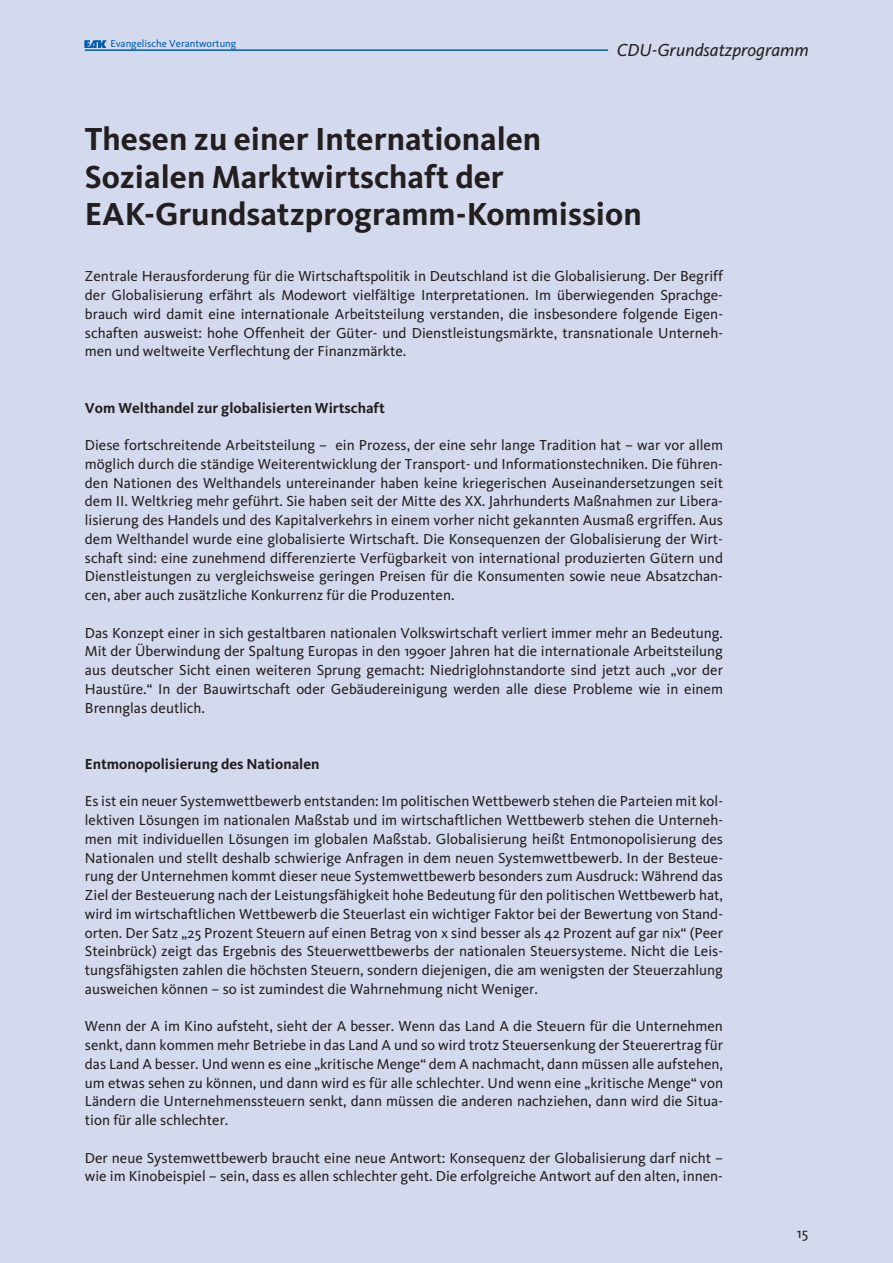
<style>
.page{position:relative;width:893px;height:1263px;background:#fff}
.page>*{position:absolute;margin:0;border:0;box-sizing:border-box;transform-origin:0 0}
.t1{font:700 33px/37.5px "CDU Kievit";color:#231f20}
.t2{font:italic 18px "CDU Kievit";color:#231f20}
.t3{font:15px/18.8px "CDU Kievit";color:#231f20;text-align:justify}
.t4{font:700 15px "CDU Kievit";color:#231f20}
.t5{font:10.5px "CDU Kievit";color:#015aaa}
</style>
<div class="page">
<div style="left:0;top:0;width:892px;height:1263px;background:#d4daed"></div>
<hr style="left:85px;top:49px;width:523px;height:2px;background:#015aaa">
<img style="left:85px;top:40px;width:21px;height:7px">
<p class="t5" style="left:110px;top:40px;width:127px">Evangelische Verantwortung</p>
<p class="t2" style="left:616px;top:43px;width:193px">CDU-Grundsatzprogramm</p>
<h1 class="t1" style="left:85px;top:123px;width:558px">Thesen zu einer Internationalen<br>Sozialen Marktwirtschaft der<br>EAK-Grundsatzprogramm-Kommission</h1>
<p class="t3" style="left:85px;top:268px;width:639px">Zentrale Herausforderung für die Wirtschaftspolitik in Deutschland ist die Globalisierung. Der Begriff der Globalisierung erfährt als Modewort vielfältige Interpretationen. Im überwiegenden Sprachge&shy;brauch wird damit eine internationale Arbeitsteilung verstanden, die insbesondere folgende Eigen&shy;schaften ausweist: hohe Offenheit der Güter- und Dienstleistungsmärkte, transnationale Unterneh&shy;men und weltweite Verflechtung der Finanzmärkte.</p>
<p class="t4" style="left:85px;top:402px;width:301px">Vom Welthandel zur globalisierten Wirtschaft</p>
<p class="t3" style="left:85px;top:437px;width:639px">Diese fortschreitende Arbeitsteilung – ein Prozess, der eine sehr lange Tradition hat – war vor allem möglich durch die ständige Weiterentwicklung der Transport- und Informationstechniken. Die führen&shy;den Nationen des Welthandels untereinander haben keine kriegerischen Auseinandersetzungen seit dem II. Weltkrieg mehr geführt. Sie haben seit der Mitte des XX. Jahrhunderts Maßnahmen zur Libera&shy;lisierung des Handels und des Kapitalverkehrs in einem vorher nicht gekannten Ausmaß ergriffen. Aus dem Welthandel wurde eine globalisierte Wirtschaft. Die Konsequenzen der Globalisierung der Wirt&shy;schaft sind: eine zunehmend differenzierte Verfügbarkeit von international produzierten Gütern und Dienstleistungen zu vergleichsweise geringen Preisen für die Konsumenten sowie neue Absatzchan&shy;cen, aber auch zusätzliche Konkurrenz für die Produzenten.</p>
<p class="t3" style="left:85px;top:625px;width:639px">Das Konzept einer in sich gestaltbaren nationalen Volkswirtschaft verliert immer mehr an Bedeutung.<br>Mit der Überwindung der Spaltung Europas in den 1990er Jahren hat die internationale Arbeitsteilung aus deutscher Sicht einen weiteren Sprung gemacht: Niedriglohnstandorte sind jetzt auch „vor der Haustüre.“ In der Bauwirtschaft oder Gebäudereinigung werden alle diese Probleme wie in einem Brennglas deutlich.</p>
<p class="t4" style="left:85px;top:758px;width:236px">Entmonopolisierung des Nationalen</p>
<p class="t3" style="left:85px;top:793px;width:639px">Es ist ein neuer Systemwettbewerb entstanden: Im politischen Wettbewerb stehen die Parteien mit kol&shy;lektiven Lösungen im nationalen Maßstab und im wirtschaftlichen Wettbewerb stehen die Unterneh&shy;men mit individuellen Lösungen im globalen Maßstab. Globalisierung heißt Entmonopolisierung des Nationalen und stellt deshalb schwierige Anfragen in dem neuen Systemwettbewerb. In der Besteue&shy;rung der Unternehmen kommt dieser neue Systemwettbewerb besonders zum Ausdruck: Während das Ziel der Besteuerung nach der Leistungsfähigkeit hohe Bedeutung für den politischen Wettbewerb hat, wird im wirtschaftlichen Wettbewerb die Steuerlast ein wichtiger Faktor bei der Bewertung von Stand&shy;orten. Der Satz „25 Prozent Steuern auf einen Betrag von x sind besser als 42 Prozent auf gar nix“ (Peer Steinbrück) zeigt das Ergebnis des Steuerwettbewerbs der nationalen Steuersysteme. Nicht die Leis&shy;tungsfähigsten zahlen die höchsten Steuern, sondern diejenigen, die am wenigsten der Steuerzahlung ausweichen können – so ist zumindest die Wahrnehmung nicht Weniger.</p>
<p class="t3" style="left:85px;top:1018px;width:639px">Wenn der A im Kino aufsteht, sieht der A besser. Wenn das Land A die Steuern für die Unternehmen senkt, dann kommen mehr Betriebe in das Land A und so wird trotz Steuersenkung der Steuerertrag für das Land A besser. Und wenn es eine „kritische Menge“ dem A nachmacht, dann müssen alle aufstehen, um etwas sehen zu können, und dann wird es für alle schlechter. Und wenn eine „kritische Menge“ von Ländern die Unternehmenssteuern senkt, dann müssen die anderen nachziehen, dann wird die Situa&shy;tion für alle schlechter.</p>
<p class="t3" style="left:85px;top:1150px;width:639px">Der neue Systemwettbewerb braucht eine neue Antwort: Konsequenz der Globalisierung darf nicht – wie im Kinobeispiel – sein, dass es allen schlechter geht. Die erfolgreiche Antwort auf den alten, innen-</p>
<p class="t3" style="left:796px;top:1225px;width:13px">15</p>
</div>
